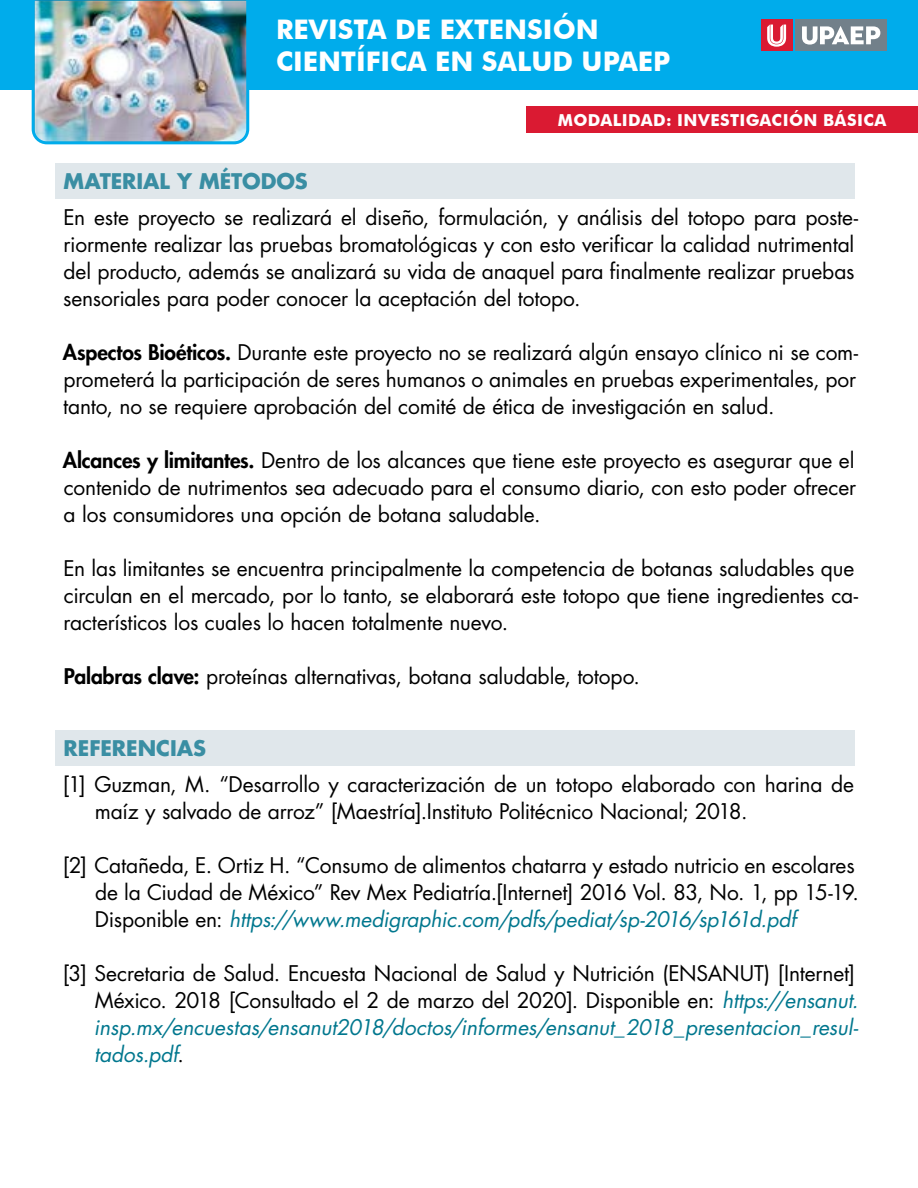
<style>
.page{position:relative;width:918px;height:1188px;background:#fff}
.page>*{position:absolute;margin:0;border:0;box-sizing:border-box;transform-origin:0 0}
.t1{font:700 27px/32.4px "Futura BT";color:#fff}
.t2{font:21px/27px "Futura Std";letter-spacing:-.01em;color:#000}
.t3{font:700 21px "Futura Std";color:#3a8ea3}
.t4{font:700 16.5px "Futura BT";letter-spacing:.02em;color:#fff}
.s1{font-weight:800}
.s2{font-style:italic;color:#00778e}
</style>
<div class="page">
<div style="left:0;top:0;width:918px;height:90px;background:#00aceb"></div>
<img style="left:31px;top:0;width:219px;height:145px">
<div style="left:796px;top:20px;width:91px;height:31px;background:#72808a"></div>
<svg style="left:802px;top:26px;width:78px;height:19px"></svg>
<div style="left:761px;top:20px;width:31px;height:31px;background:#da1a32"></div>
<svg style="left:767px;top:25px;width:19px;height:22px"></svg>
<div style="left:526px;top:106px;width:392px;height:27px;background:#da1a32"></div>
<div style="left:56px;top:163px;width:799px;height:36px;background:#e0e7eb"></div>
<div style="left:56px;top:730px;width:799px;height:36px;background:#e0e7eb"></div>
<p class="t1" style="left:276px;top:13px;width:396px">REVISTA DE EXTENSIÓN<br>CIENTÍFICA EN SALUD UPAEP</p>
<p class="t4" style="left:558px;top:110px;width:330px">MODALIDAD: INVESTIGACIÓN BÁSICA</p>
<p class="t3" style="left:63px;top:167px;width:246px">MATERIAL Y MÉTODOS</p>
<p class="t2" style="left:63px;top:204px;width:797px">En este proyecto se realizará el diseño, formulación, y análisis del totopo para poste&shy;riormente realizar las pruebas bromatológicas y con esto verificar la calidad nutrimental del producto, además se analizará su vida de anaquel para finalmente realizar pruebas sensoriales para poder conocer la aceptación del totopo.</p>
<p class="t2" style="left:63px;top:339px;width:797px;text-align:justify"><span class="s1">Aspectos Bioéticos.</span> Durante este proyecto no se realizará algún ensayo clínico ni se com&shy;prometerá la participación de seres humanos o animales en pruebas experimentales, por tanto, no se requiere aprobación del comité de ética de investigación en salud.</p>
<p class="t2" style="left:63px;top:447px;width:795px;text-align:justify"><span class="s1">Alcances y limitantes.</span> Dentro de los alcances que tiene este proyecto es asegurar que el contenido de nutrimentos sea adecuado para el consumo diario, con esto poder ofrecer a los consumidores una opción de botana saludable.</p>
<p class="t2" style="left:63px;top:555px;width:796px">En las limitantes se encuentra principalmente la competencia de botanas saludables que circulan en el mercado, por lo tanto, se elaborará este totopo que tiene ingredientes ca&shy;racterísticos los cuales lo hacen totalmente nuevo.</p>
<p class="t2" style="left:64px;top:663px;width:578px"><span class="s1">Palabras clave:</span> proteínas alternativas, botana saludable, totopo.</p>
<p class="t3" style="left:64px;top:734px;width:144px">REFERENCIAS</p>
<p class="t2" style="left:95px;top:771px;width:761px;text-indent:-32px">[1] Guzman, M. “Desarrollo y caracterización de un totopo elaborado con harina de maíz y salvado de arroz” [Maestría].Instituto Politécnico Nacional; 2018.</p>
<p class="t2" style="left:95px;top:852px;width:765px;text-indent:-32px">[2] Catañeda, E. Ortiz H. “Consumo de alimentos chatarra y estado nutricio en escolares de la Ciudad de México” Rev Mex Pediatría.[Internet] 2016 Vol. 83, No. 1, pp 15-19.<br>Disponible en: <span class="s2">https://www.medigraphic.com/pdfs/pediat/sp-2016/sp161d.pdf</span></p>
<p class="t2" style="left:94px;top:960px;width:766px;text-indent:-31px">[3] Secretaria de Salud. Encuesta Nacional de Salud y Nutrición (ENSANUT) [Internet] México. 2018 [Consultado el 2 de marzo del 2020]. Disponible en: <span class="s2">https://ensanut. insp.mx/encuestas/ensanut2018/doctos/informes/ensanut_2018_presentacion_resul&shy;tados.pdf</span>.</p>
</div>
